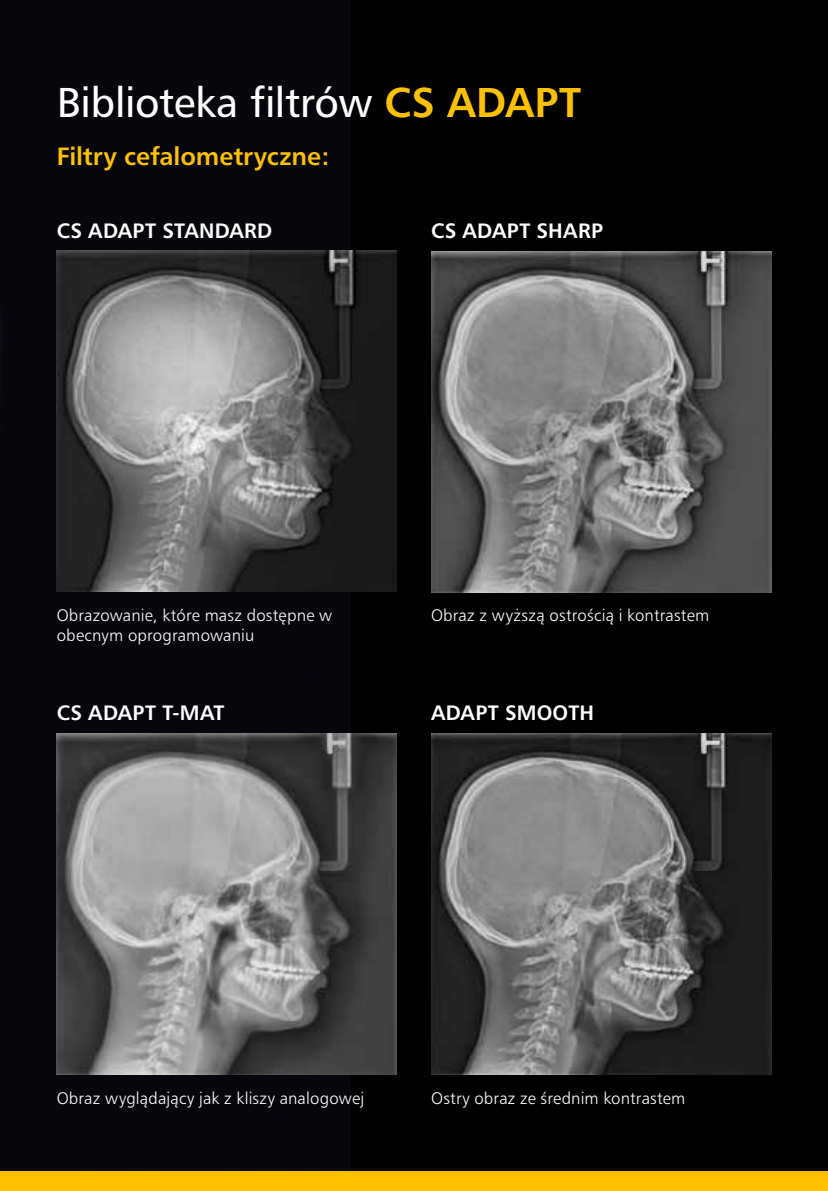
<style>
.page{position:relative;width:828px;height:1191px;background:#fff}
.page>*{position:absolute;margin:0;border:0;box-sizing:border-box;transform-origin:0 0}
.t1{font:40px "Humnst 777 PL";letter-spacing:-.01em;color:#fff}
.t2{font:700 24px "Humnst 777 PL";letter-spacing:-.005em;color:#fdc100}
.t3{font:700 20px "Humnst 777 PL";letter-spacing:.01em;color:#fff}
.t4{font:16px "Humnst 777 Lt PL";letter-spacing:.01em;color:#fff}
.s1{font-weight:700;color:#fdc100}
</style>
<div class="page">
<div style="left:0;top:0;width:828px;height:1171px;background:#000"></div>
<div style="left:0;top:0;width:350px;height:1171px;background:#07060b"></div>
<div style="left:0;top:1171px;width:828px;height:20px;background:#fdc100"></div>
<img style="left:57px;top:251px;width:340px;height:340px">
<img style="left:57px;top:734px;width:340px;height:340px">
<img style="left:431px;top:252px;width:340px;height:340px">
<img style="left:431px;top:734px;width:340px;height:340px">
<h1 class="t1" style="left:57px;top:77px;width:526px">Biblioteka filtrów <span class="s1">CS ADAPT</span></h1>
<h2 class="t2" style="left:57px;top:141px;width:274px">Filtry cefalometryczne:</h2>
<p class="t3" style="left:57px;top:217px;width:217px">CS ADAPT STANDARD</p>
<p class="t3" style="left:431px;top:217px;width:173px">CS ADAPT SHARP</p>
<p class="t4" style="left:57px;top:605px;width:277px">Obrazowanie, które masz dostępne w</p>
<p class="t4" style="left:431px;top:605px;width:280px">Obraz z wyższą ostrością i kontrastem</p>
<p class="t4" style="left:57px;top:625px;width:199px">obecnym oprogramowaniu</p>
<p class="t3" style="left:57px;top:699px;width:169px">CS ADAPT T-MAT</p>
<p class="t3" style="left:431px;top:699px;width:165px">ADAPT SMOOTH</p>
<p class="t4" style="left:57px;top:1088px;width:309px">Obraz wyglądający jak z kliszy analogowej</p>
<p class="t4" style="left:431px;top:1088px;width:256px">Ostry obraz ze średnim kontrastem</p>
</div>
